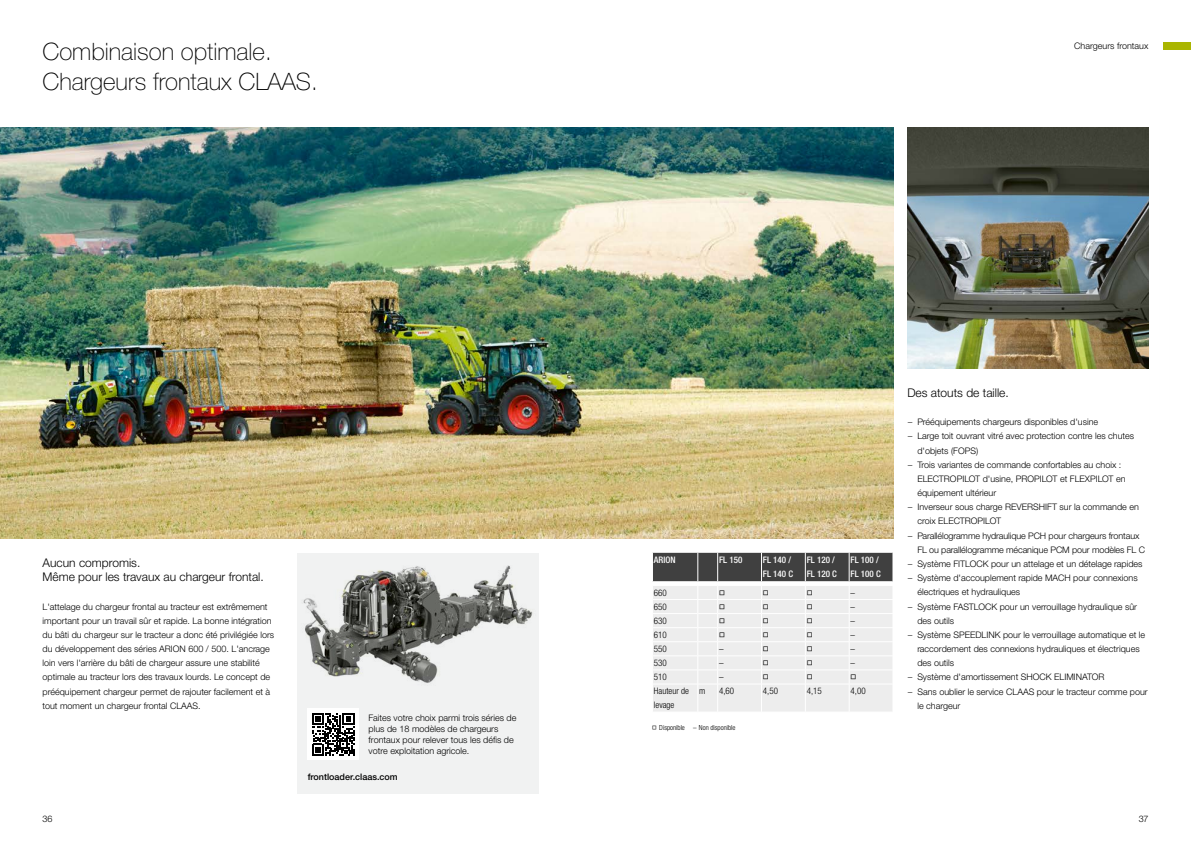
<style>
.page{position:relative;width:1191px;height:842px;background:#fff}
.page>*{position:absolute;margin:0;border:0;box-sizing:border-box;transform-origin:0 0}
.t1{font:100 24px/30px "CLAAS Helvetica Neue";color:#000}
.t2{font:300 12px/14.2px "CLAAS Helvetica Neue";color:#000}
.t3{font:300 9px/14.2px "CLAAS Helvetica Neue";color:#000}
.t4{font:300 condensed 9px/14px "CLAAS Helvetica Neue";color:#000}
.t5{font:500 condensed 9px/14px "CLAAS Helvetica Neue";color:#fff}
.t6{font:500 9px "CLAAS Helvetica Neue";color:#000}
.t7{font:300 condensed 7px "CLAAS Helvetica Neue";color:#000}
</style>
<div class="page">
<div style="left:1162px;top:43px;width:29px;height:7px;background:#aab500"></div>
<img style="left:0;top:128px;width:893px;height:411px">
<div style="left:298px;top:553px;width:241px;height:241px;background:#f1f2f2"></div>
<img style="left:303px;top:565px;width:230px;height:195px">
<img style="left:907px;top:128px;width:241px;height:241px">
<div style="left:308px;top:709px;width:51px;height:51px;background:#fff"></div>
<svg style="left:312px;top:713px;width:42px;height:42px"></svg>
<svg style="left:652px;top:553px;width:241px;height:159px;background:#d0d0d0"></svg>
<h1 class="t1" style="left:43px;top:37px;width:277px">Combinaison optimale.<br>Chargeurs frontaux CLAAS.</h1>
<h2 class="t2" style="left:43px;top:556px;width:223px">Aucun compromis.<br>Même pour les travaux au chargeur frontal.</h2>
<p class="t3" style="left:43px;top:599px;width:233px">L'attelage du chargeur frontal au tracteur est extrêmement important pour un travail sûr et rapide. La bonne intégration du bâti du chargeur sur le tracteur a donc été privilégiée lors du développement des séries ARION 600 / 500. L'ancrage loin vers l'arrière du bâti de chargeur assure une stabilité optimale au tracteur lors des travaux lourds. Le concept de prééquipement chargeur permet de rajouter facilement et à tout moment un chargeur frontal CLAAS.</p>
<p class="t3" style="left:369px;top:712px;width:149px;line-height:11px">Faites votre choix parmi trois séries de plus de 18 modèles de chargeurs frontaux pour relever tous les défis de votre exploitation agricole.</p>
<p class="t6" style="left:308px;top:770px;width:92px">frontloader.claas.com</p>
<p class="t3" style="left:1074px;top:39px;width:76px">Chargeurs frontaux</p>
<p class="t5" style="left:654px;top:553px;width:23px">ARION</p>
<p class="t5" style="left:719px;top:553px;width:25px">FL 150</p>
<p class="t5" style="left:763px;top:553px;width:32px">FL 140 /<br>FL 140 C</p>
<p class="t5" style="left:806px;top:553px;width:32px">FL 120 /<br>FL 120 C</p>
<p class="t5" style="left:850px;top:553px;width:32px">FL 100 /<br>FL 100 C</p>
<p class="t4" style="left:654px;top:585px;width:14px">660</p>
<p class="t4" style="left:719px;top:585px;width:7px">□</p>
<p class="t4" style="left:763px;top:585px;width:7px">□</p>
<p class="t4" style="left:806px;top:585px;width:7px">□</p>
<p class="t4" style="left:850px;top:585px;width:6px">–</p>
<p class="t4" style="left:654px;top:600px;width:14px">650</p>
<p class="t4" style="left:719px;top:600px;width:7px">□</p>
<p class="t4" style="left:763px;top:600px;width:7px">□</p>
<p class="t4" style="left:806px;top:600px;width:7px">□</p>
<p class="t4" style="left:850px;top:600px;width:6px">–</p>
<p class="t4" style="left:654px;top:614px;width:14px">630</p>
<p class="t4" style="left:719px;top:614px;width:7px">□</p>
<p class="t4" style="left:763px;top:614px;width:7px">□</p>
<p class="t4" style="left:806px;top:614px;width:7px">□</p>
<p class="t4" style="left:850px;top:614px;width:6px">–</p>
<p class="t4" style="left:654px;top:628px;width:14px">610</p>
<p class="t4" style="left:719px;top:628px;width:7px">□</p>
<p class="t4" style="left:763px;top:628px;width:7px">□</p>
<p class="t4" style="left:806px;top:628px;width:7px">□</p>
<p class="t4" style="left:850px;top:628px;width:6px">–</p>
<p class="t4" style="left:654px;top:642px;width:14px">550</p>
<p class="t4" style="left:719px;top:642px;width:6px">–</p>
<p class="t4" style="left:763px;top:642px;width:7px">□</p>
<p class="t4" style="left:806px;top:642px;width:7px">□</p>
<p class="t4" style="left:850px;top:642px;width:6px">–</p>
<p class="t4" style="left:654px;top:656px;width:14px">530</p>
<p class="t4" style="left:719px;top:656px;width:6px">–</p>
<p class="t4" style="left:763px;top:656px;width:7px">□</p>
<p class="t4" style="left:806px;top:656px;width:7px">□</p>
<p class="t4" style="left:850px;top:656px;width:6px">–</p>
<p class="t4" style="left:654px;top:670px;width:14px">510</p>
<p class="t4" style="left:719px;top:670px;width:6px">–</p>
<p class="t4" style="left:763px;top:670px;width:7px">□</p>
<p class="t4" style="left:806px;top:670px;width:7px">□</p>
<p class="t4" style="left:850px;top:670px;width:7px">□</p>
<p class="t4" style="left:654px;top:684px;width:37px">Hauteur de levage</p>
<p class="t4" style="left:699px;top:684px;width:8px">m</p>
<p class="t4" style="left:719px;top:684px;width:17px">4,60</p>
<p class="t4" style="left:763px;top:684px;width:17px">4,50</p>
<p class="t4" style="left:806px;top:684px;width:17px">4,15</p>
<p class="t4" style="left:850px;top:684px;width:17px">4,00</p>
<p class="t7" style="left:652px;top:723px;width:85px">□ Disponible – Non disponible</p>
<h2 class="t2" style="left:907px;top:386px;width:103px">Des atouts de taille.</h2>
<p class="t3" style="left:907px;top:415px;width:192px">− Prééquipements chargeurs disponibles d'usine</p>
<p class="t3" style="left:907px;top:429px;width:228px">− Large toit ouvrant vitré avec protection contre les chutes</p>
<p class="t3" style="left:917px;top:443px;width:62px">d'objets (FOPS)</p>
<p class="t3" style="left:907px;top:458px;width:215px">− Trois variantes de commande confortables au choix :</p>
<p class="t3" style="left:917px;top:472px;width:210px">ELECTROPILOT d'usine, PROPILOT et FLEXPILOT en</p>
<p class="t3" style="left:917px;top:486px;width:80px">équipement ultérieur</p>
<p class="t3" style="left:907px;top:500px;width:233px">− Inverseur sous charge REVERSHIFT sur la commande en</p>
<p class="t3" style="left:917px;top:514px;width:85px">croix ELECTROPILOT</p>
<p class="t3" style="left:907px;top:528px;width:233px">− Parallélogramme hydraulique PCH pour chargeurs frontaux</p>
<p class="t3" style="left:917px;top:543px;width:229px">FL ou parallélogramme mécanique PCM pour modèles FL C</p>
<p class="t3" style="left:907px;top:557px;width:237px">− Système FITLOCK pour un attelage et un dételage rapides</p>
<p class="t3" style="left:907px;top:571px;width:232px">− Système d'accouplement rapide MACH pour connexions</p>
<p class="t3" style="left:917px;top:585px;width:104px">électriques et hydrauliques</p>
<p class="t3" style="left:907px;top:599px;width:231px">− Système FASTLOCK pour un verrouillage hydraulique sûr</p>
<p class="t3" style="left:917px;top:614px;width:38px">des outils</p>
<p class="t3" style="left:907px;top:628px;width:239px">− Système SPEEDLINK pour le verrouillage automatique et le</p>
<p class="t3" style="left:917px;top:642px;width:224px">raccordement des connexions hydrauliques et électriques</p>
<p class="t3" style="left:917px;top:656px;width:38px">des outils</p>
<p class="t3" style="left:907px;top:670px;width:199px">− Système d'amortissement SHOCK ELIMINATOR</p>
<p class="t3" style="left:907px;top:684px;width:242px">− Sans oublier le service CLAAS pour le tracteur comme pour</p>
<p class="t3" style="left:917px;top:699px;width:45px">le chargeur</p>
<p class="t3" style="left:43px;top:812px;width:12px">36</p>
<p class="t3" style="left:1138px;top:812px;width:11px">37</p>
</div>
